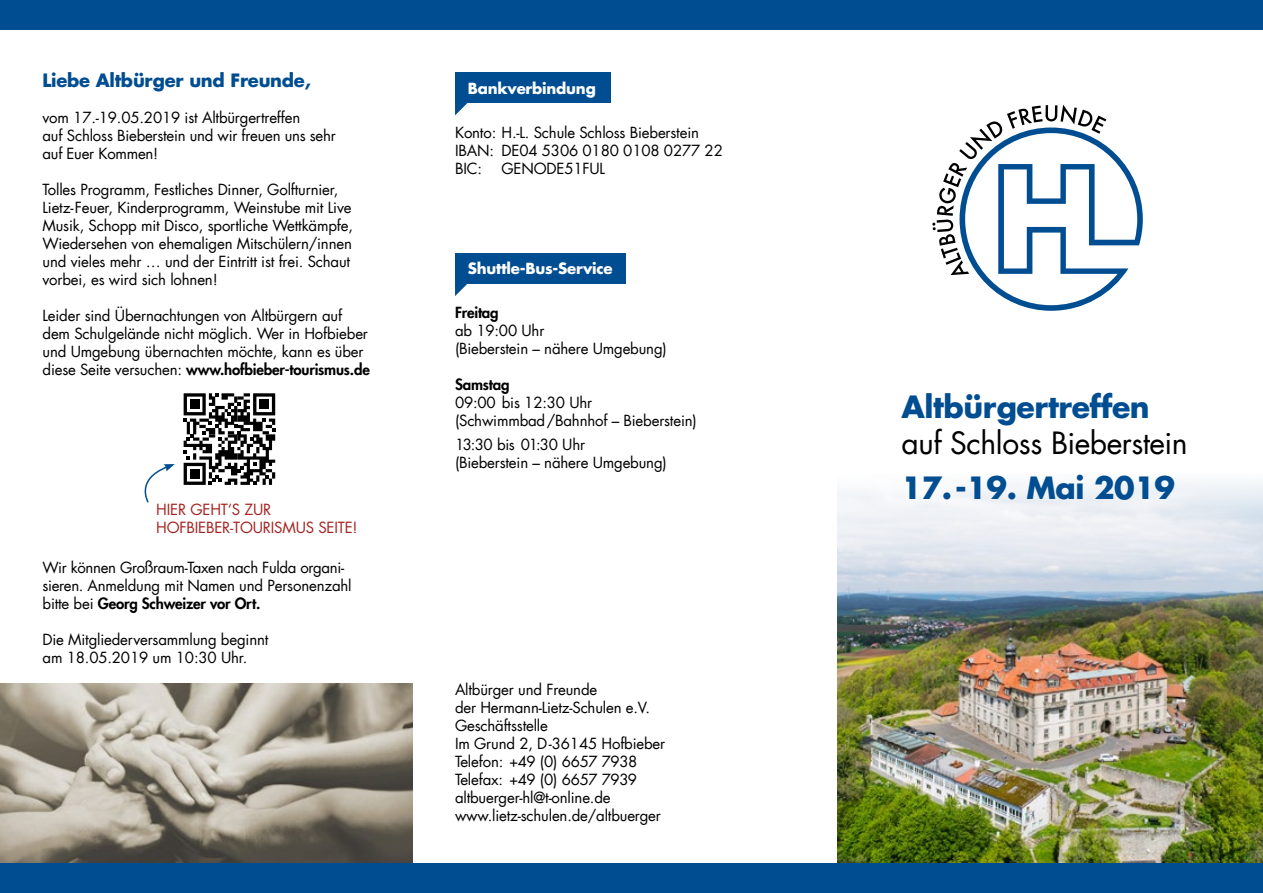
<style>
.page{position:relative;width:1263px;height:893px;background:#fff}
.page>*{position:absolute;margin:0;border:0;box-sizing:border-box;transform-origin:0 0}
.t1{font:700 30px "Futura LT";letter-spacing:-.015em;color:#004d91}
.t2{font:30px "Futura LT";letter-spacing:-.015em;color:#000}
.t3{font:700 18px "Futura LT";letter-spacing:-.015em;color:#004d91}
.t4{font:15px/18px "Futura LT";letter-spacing:-.01em;color:#000}
.t5{font:15px/18px "Futura Std";letter-spacing:-.01em;color:#a42220}
.t6{font:700 15px "Futura LT";letter-spacing:-.015em;color:#fff}
.t7{font:800 15px "Futura LT";letter-spacing:-.01em;color:#000}
.s1{font-weight:800}
</style>
<div class="page">
<img style="left:0;top:684px;width:412px;height:179px">
<img style="left:838px;top:481px;width:425px;height:382px">
<div style="left:0;top:0;width:1263px;height:30px;background:#004d91"></div>
<svg style="left:932px;top:105px;width:211px;height:206px"></svg>
<div style="left:0;top:863px;width:1263px;height:30px;background:#004d91"></div>
<div style="left:455px;top:72px;width:155px;height:31px;background:#004d91"></div>
<svg style="left:455px;top:103px;width:13px;height:12px"></svg>
<div style="left:455px;top:253px;width:170px;height:30px;background:#004d91"></div>
<svg style="left:455px;top:283px;width:13px;height:13px"></svg>
<svg style="left:144px;top:464px;width:31px;height:39px"></svg>
<svg style="left:184px;top:393px;width:91px;height:92px"></svg>
<div style="left:190px;top:400px;width:9px;height:9px;background:#000"></div>
<div style="left:259px;top:400px;width:10px;height:9px;background:#000"></div>
<div style="left:190px;top:469px;width:9px;height:10px;background:#000"></div>
<p class="t3" style="left:43px;top:69px;width:270px">Liebe Altbürger und Freunde,</p>
<p class="t4" style="left:43px;top:109px;width:295px">vom 17.-19.05.2019 ist Altbürgertreffen<br>auf Schloss Bieberstein und wir freuen uns sehr auf Euer Kommen!</p>
<p class="t4" style="left:43px;top:181px;width:312px">Tolles Programm, Festliches Dinner, Golfturnier, Lietz-Feuer, Kinderprogramm, Weinstube mit Live Musik, Schopp mit Disco, sportliche Wettkämpfe, Wiedersehen von ehemaligen Mitschülern/innen und vieles mehr … und der Eintritt ist frei. Schaut vorbei, es wird sich lohnen!</p>
<p class="t4" style="left:43px;top:307px;width:329px">Leider sind Übernachtungen von Altbürgern auf dem Schulgelände nicht möglich. Wer in Hofbieber und Umgebung übernachten möchte, kann es über diese Seite versuchen: <span class="s1">www.hofbieber-tourismus.de</span></p>
<p class="t5" style="left:156px;top:501px;width:203px">HIER GEHT‘S ZUR<br>HOFBIEBER-TOURISMUS SEITE!</p>
<p class="t4" style="left:43px;top:559px;width:311px">Wir können Großraum-Taxen nach Fulda organi&shy;sieren. Anmeldung mit Namen und Personenzahl bitte bei <span class="s1">Georg Schweizer vor Ort.</span></p>
<p class="t4" style="left:43px;top:631px;width:227px">Die Mitgliederversammlung beginnt am 18.05.2019 um 10:30 Uhr.</p>
<p class="t6" style="left:468px;top:78px;width:130px">Bankverbindung</p>
<p class="t4" style="left:455px;top:124px;width:269px">Konto: H.-L. Schule Schloss Bieberstein<br>IBAN: DE04 5306 0180 0108 0277 22<br>BIC:</p>
<p class="t4" style="left:501px;top:160px;width:105px">GENODE51FUL</p>
<p class="t6" style="left:468px;top:259px;width:146px">Shuttle-Bus-Service</p>
<p class="t7" style="left:455px;top:303px;width:45px">Freitag</p>
<p class="t4" style="left:455px;top:322px;width:213px">ab 19:00 Uhr<br>(Bieberstein – nähere Umgebung)</p>
<p class="t7" style="left:455px;top:375px;width:56px">Samstag</p>
<p class="t4" style="left:455px;top:394px;width:243px">09:00 bis 12:30 Uhr (Schwimmbad/Bahnhof – Bieberstein)</p>
<p class="t4" style="left:455px;top:436px;width:213px">13:30 bis 01:30 Uhr<br>(Bieberstein – nähere Umgebung)</p>
<p class="t4" style="left:455px;top:680px;width:212px">Altbürger und Freunde<br>der Hermann-Lietz-Schulen e.V.<br>Geschäftsstelle<br>Im Grund 2, D-36145 Hofbieber<br>Telefon: +49 (0) 6657 7938<br>Telefax: +49 (0) 6657 7939 altbuerger-hl@t-online.de www.lietz-schulen.de/altbuerger</p>
<h1 class="t1" style="left:901px;top:387px;width:250px">Altbürgertreffen</h1>
<h1 class="t2" style="left:901px;top:424px;width:288px">auf Schloss Bieberstein</h1>
<h1 class="t1" style="left:901px;top:468px;width:275px">17.-19. Mai 2019</h1>
</div>
